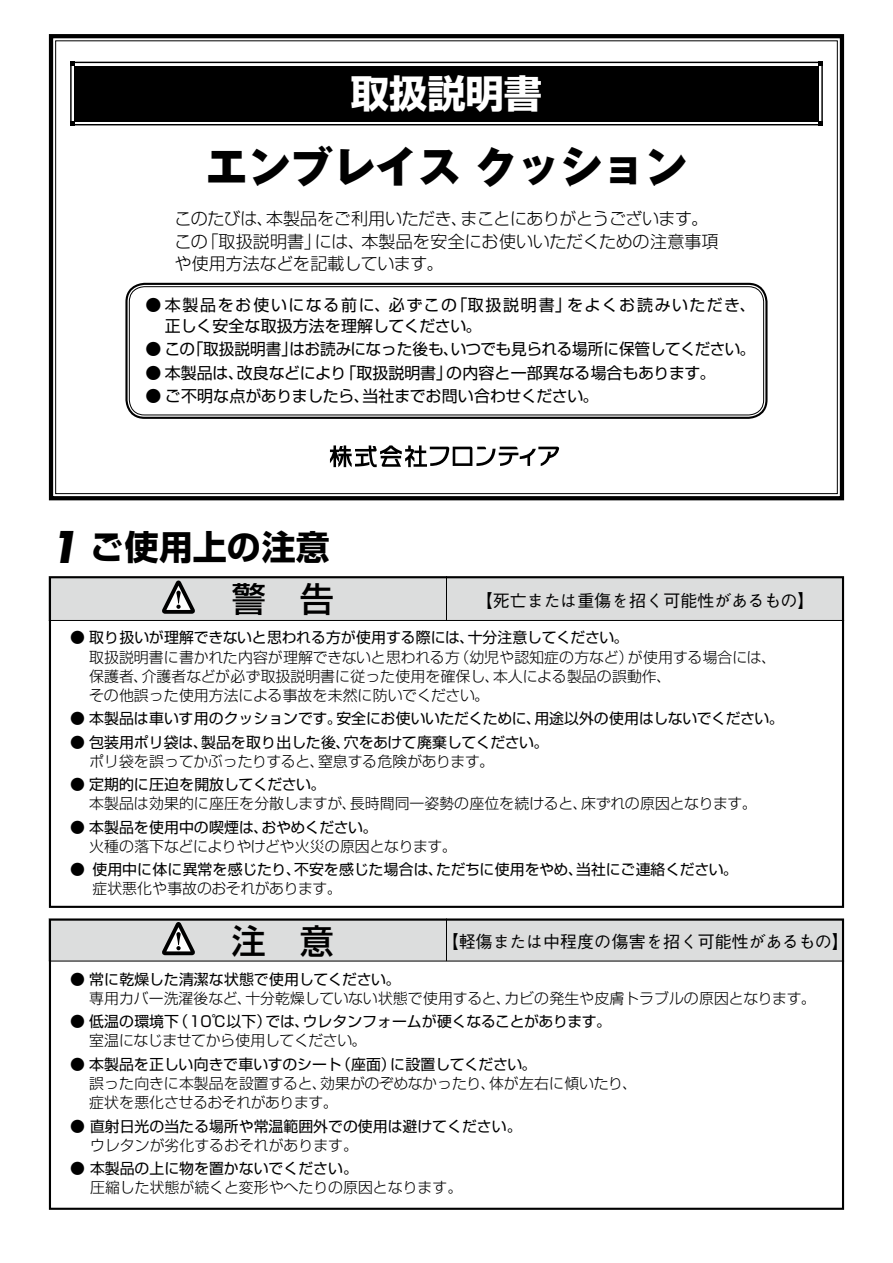
<style>
.page{position:relative;width:893px;height:1263px;background:#fff}
.page>*{position:absolute;margin:0;border:0;box-sizing:border-box;transform-origin:0 0}
.t1{font:800 42.45px "Gothic MB101 Pro";color:#000}
.t2{font:italic 700 42.45px "Futura Std";color:#000}
.t3{font:700 38.25px "Shin Go Pro";color:#fff}
.t4{font:700 34.05px "Shin Go Pro";color:#000}
.t5{font:500 34.05px "Shin Go Pro";color:#000}
.t6{font:500 16.95px "Gothic BBB Pro";color:#000}
.t7{font:300 16.95px "Shin Go Pro";letter-spacing:-.025em;color:#000}
.t8{font:300 16.95px/22.4px "Shin Go Pro";color:#000}
.t9{font:300 16.95px "Shin Go Pro";letter-spacing:.005em;color:#000}
.t10{font:15.9px "Shin Go Pro";color:#000}
.t11{font:15.9px/21.3px "Shin Go Pro";letter-spacing:.03em;color:#000}
.t12{font:15.9px "Shin Go Pro";letter-spacing:-.03em;color:#000}
.t13{font:15.9px "Shin Go Pro";letter-spacing:.085em;color:#000}
.t14{font:300 14.85px/19.2px "Shin Go Pro";color:#000}
.t15{font:14.85px "Shin Go Pro";color:#000}
.t16{font:300 14.85px "Shin Go Pro";letter-spacing:-.03em;color:#000}
.t17{font:14.85px "Shin Go Pro";letter-spacing:-.03em;color:#000}
</style>
<div class="page">
<div style="left:49px;top:576px;width:795px;height:44px;background:#dcdddd"></div>
<div style="left:49px;top:576px;width:795px;height:332px;border:2px solid #000"></div>
<svg style="left:162px;top:580px;width:33px;height:34px"></svg>
<hr style="left:49px;top:620px;width:795px;height:1px;background:#000">
<hr style="left:446px;top:576px;width:1px;height:44px;background:#000">
<div style="left:49px;top:918px;width:795px;height:43px;background:#dcdddd"></div>
<div style="left:49px;top:918px;width:795px;height:292px;border:2px solid #000"></div>
<svg style="left:162px;top:922px;width:33px;height:33px"></svg>
<hr style="left:49px;top:961px;width:795px;height:1px;background:#000">
<hr style="left:446px;top:918px;width:1px;height:43px;background:#000">
<div style="left:49px;top:34px;width:795px;height:466px;border:4px solid #000"></div>
<div style="left:70px;top:62px;width:753px;height:63px;border:1px solid #000"></div>
<svg style="left:70px;top:62px;width:4px;height:4px"></svg>
<svg style="left:70px;top:121px;width:4px;height:4px"></svg>
<svg style="left:819px;top:62px;width:4px;height:4px"></svg>
<svg style="left:819px;top:121px;width:4px;height:4px"></svg>
<div style="left:74px;top:66px;width:745px;height:55px;background:#000"></div>
<div style="left:125px;top:283px;width:642px;height:136px;border:2px solid #000;border-radius:18px"></div>
<div style="left:129px;top:286px;width:635px;height:129px;border:1px solid #000;border-radius:15px"></div>
<svg style="left:330px;top:445px;width:229px;height:22px"></svg>
<h2 class="t3" style="left:351px;top:63px;width:193px">取扱説明書</h2>
<h1 class="t1" style="left:206px;top:131px;width:483px">エンブレイスクッション</h1>
<p class="t7" style="left:174px;top:205px;width:101px">このたびは、</p>
<p class="t7" style="left:461px;top:205px;width:249px">まことにありがとうございます。</p>
<p class="t8" style="left:266px;top:206px;width:203px">本製品をご利用いただき、</p>
<p class="t7" style="left:202px;top:227px;width:121px">「取扱説明書」</p>
<p class="t9" style="left:361px;top:227px;width:359px">本製品を安全にお使いいただくための注意事項</p>
<p class="t7" style="left:315px;top:227px;width:51px">には、</p>
<p class="t8" style="left:174px;top:228px;width:271px">この<br>や使用方法などを記載しています。</p>
<p class="t10" style="left:451px;top:292px;width:121px">「取扱説明書」</p>
<p class="t11" style="left:165px;top:292px;width:318px;text-indent:-19px">●本製品をお使いになる前に、必ずこの<br>正しく安全な取扱方法を理解してください。</p>
<p class="t10" style="left:289px;top:336px;width:467px">はお読みになった後もいつでも見られる場所に保管してください。</p>
<p class="t13" style="left:567px;top:292px;width:190px">をよくお読みいただき、</p>
<p class="t10" style="left:188px;top:336px;width:111px">「取扱説明書」</p>
<p class="t10" style="left:146px;top:336px;width:51px">●この</p>
<p class="t10" style="left:443px;top:336px;width:17px">、</p>
<p class="t10" style="left:341px;top:360px;width:113px">「取扱説明書」</p>
<p class="t10" style="left:446px;top:360px;width:271px">の内容と一部異なる場合もあります。</p>
<p class="t12" style="left:237px;top:360px;width:111px">改良などにより</p>
<p class="t10" style="left:146px;top:360px;width:100px">● 本製品は、</p>
<p class="t12" style="left:362px;top:383px;width:237px">当社までお問い合わせください。</p>
<p class="t12" style="left:146px;top:383px;width:225px">● ご不明な点がありましたら、</p>
<h1 class="t2" style="left:49px;top:519px;width:31px">1</h1>
<h3 class="t4" style="left:90px;top:520px;width:242px">ご使用上の注意</h3>
<h3 class="t5" style="left:232px;top:571px;width:104px">警　告</h3>
<p class="t6" style="left:476px;top:587px;width:340px">【死亡または重傷を招く可能性があるもの【</p>
<p class="t15" style="left:70px;top:626px;width:405px">● 取り扱いが理解できないと思われる方が使用する際には、</p>
<p class="t17" style="left:468px;top:626px;width:162px">十分注意してください。</p>
<p class="t14" style="left:454px;top:645px;width:181px">（幼児や認知症の方など）</p>
<p class="t14" style="left:70px;top:645px;width:391px">　取扱説明書に書かれた内容が理解できないと思われる方</p>
<p class="t14" style="left:628px;top:645px;width:150px">が使用する場合には、</p>
<p class="t14" style="left:142px;top:665px;width:359px">介護者などが必ず取扱説明書に従った使用を確保し、</p>
<p class="t14" style="left:89px;top:665px;width:401px">保護者、<br>その他誤った使用方法による事故を未然に防いでください。</p>
<p class="t14" style="left:493px;top:665px;width:179px">本人による製品の誤動作、</p>
<p class="t17" style="left:336px;top:706px;width:206px">安全にお使いいただくために、</p>
<p class="t17" style="left:534px;top:706px;width:251px">用途以外の使用はしないでください。</p>
<p class="t15" style="left:70px;top:706px;width:273px">● 本製品は車いす用のクッションです。</p>
<p class="t15" style="left:70px;top:730px;width:139px">● 包装用ポリ袋は、</p>
<p class="t15" style="left:201px;top:730px;width:150px">製品を取り出した後、</p>
<p class="t17" style="left:344px;top:730px;width:206px">穴をあけて廃棄してください。</p>
<p class="t14" style="left:70px;top:750px;width:256px">　ポリ袋を誤ってかぶったりすると、</p>
<p class="t15" style="left:70px;top:772px;width:257px">● 定期的に圧迫を開放してください。</p>
<p class="t14" style="left:318px;top:750px;width:178px">窒息する危険があります。</p>
<p class="t14" style="left:70px;top:792px;width:288px">　本製品は効果的に座圧を分散しますが、</p>
<p class="t17" style="left:262px;top:815px;width:117px">おやめください。</p>
<p class="t14" style="left:350px;top:792px;width:239px">長時間同一姿勢の座位を続けると、</p>
<p class="t16" style="left:581px;top:791px;width:177px">床ずれの原因となります。</p>
<p class="t15" style="left:70px;top:815px;width:199px">● 本製品を使用中の喫煙は、</p>
<p class="t16" style="left:70px;top:834px;width:388px">　火種の落下などによりやけどや火災の原因となります。</p>
<p class="t15" style="left:70px;top:857px;width:16px">●</p>
<p class="t15" style="left:294px;top:857px;width:150px">不安を感じた場合は、</p>
<p class="t15" style="left:92px;top:857px;width:210px">使用中に体に異常を感じたり、</p>
<p class="t17" style="left:436px;top:857px;width:148px">ただちに使用をやめ、</p>
<p class="t15" style="left:576px;top:857px;width:163px">当社にご連絡ください。</p>
<p class="t16" style="left:92px;top:876px;width:251px">症状悪化や事故のおそれがあります。</p>
<h3 class="t5" style="left:232px;top:913px;width:104px">注　意</h3>
<p class="t15" style="left:70px;top:967px;width:332px">● 常に乾燥した清潔な状態で使用してください。</p>
<p class="t6" style="left:442px;top:928px;width:409px">【軽傷または中程度の傷害を招く可能性があるもの【</p>
<p class="t14" style="left:504px;top:987px;width:313px">カビの発生や皮膚トラブルの原因となります。</p>
<p class="t14" style="left:89px;top:987px;width:164px">専用カバー洗濯後など、</p>
<p class="t14" style="left:245px;top:987px;width:267px">十分乾燥していない状態で使用すると、</p>
<p class="t15" style="left:173px;top:1009px;width:99px">（10℃以下）</p>
<p class="t15" style="left:303px;top:1009px;width:310px">ウレタンフォームが硬くなることがあります。</p>
<p class="t15" style="left:70px;top:1009px;width:110px">● 低温の環境下</p>
<p class="t16" style="left:89px;top:1029px;width:279px">室温になじませてから使用してください。</p>
<p class="t15" style="left:266px;top:1009px;width:45px">では、</p>
<p class="t15" style="left:70px;top:1052px;width:273px">● 本製品を正しい向きで車いすのシート</p>
<p class="t15" style="left:336px;top:1052px;width:61px">（座面）</p>
<p class="t17" style="left:390px;top:1052px;width:148px">に設置してください。</p>
<p class="t16" style="left:320px;top:1071px;width:177px">効果がのぞめなかったり、</p>
<p class="t14" style="left:489px;top:1072px;width:150px">体が左右に傾いたり、</p>
<p class="t14" style="left:89px;top:1072px;width:250px">誤った向きに本製品を設置すると、症状を悪化させるおそれがあります。</p>
<p class="t15" style="left:70px;top:1114px;width:453px">● 直射日光の当たる場所や常温範囲外での使用は避けてください。</p>
<p class="t14" style="left:90px;top:1133px;width:269px">ウレタンが劣化するおそれがあります。</p>
<p class="t15" style="left:70px;top:1156px;width:289px">● 本製品の上に物を置かないでください。</p>
<p class="t14" style="left:90px;top:1176px;width:374px">圧縮した状態が続くと変形やへたりの原因となります。</p>
</div>
